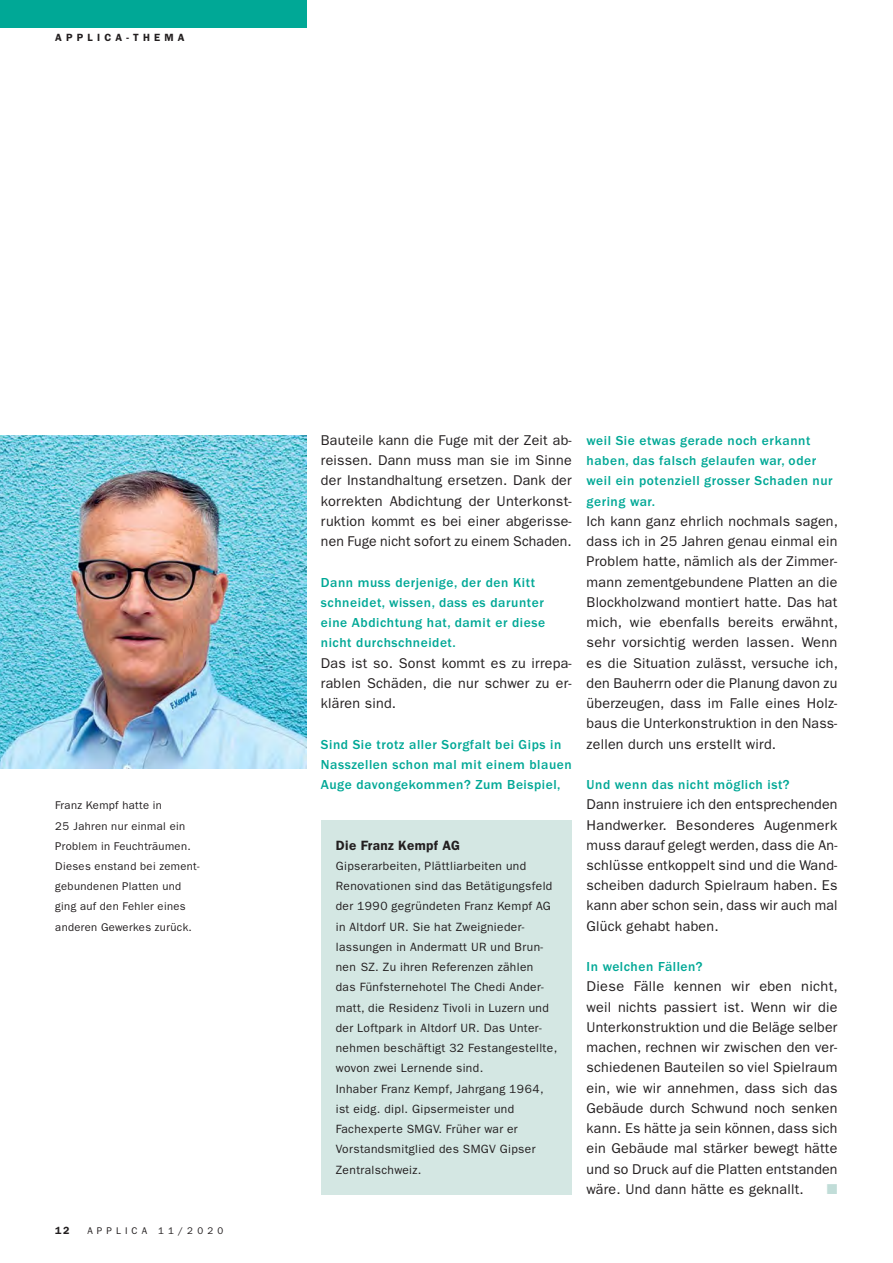
<style>
.page{position:relative;width:893px;height:1263px;background:#fff}
.page>*{position:absolute;margin:0;border:0;box-sizing:border-box;transform-origin:0 0}
.t1{font:14.25px/20.2px "ITC Franklin Gothic Std";letter-spacing:.015em;color:#231f20;text-align:justify}
.t2{font:14.25px "Zapf Dingbats Std";color:#c1ddd8}
.t3{font:500 13.5px/20.2px "ITC Franklin Gothic Std";letter-spacing:.04em;color:#00a896}
.t4{font:600 13.5px "ITC Franklin Gothic Std";letter-spacing:.03em;color:#231f20}
.t5{font:12px/20.2px "ITC Franklin Gothic Std";letter-spacing:.03em;color:#231f20}
.t6{font:11.25px/20.2px "ITC Franklin Gothic Std";letter-spacing:.03em;color:#231f20}
.t7{font:600 10.5px "ITC Franklin Gothic Std";letter-spacing:.4em;color:#231f20}
.t8{font:9.75px "ITC Franklin Gothic Std";letter-spacing:.42em;color:#231f20}
</style>
<div class="page">
<div style="left:0;top:0;width:306px;height:28px;background:#00a896"></div>
<div style="left:321px;top:821px;width:251px;height:374px;background:#d4e7e3"></div>
<img style="left:0;top:436px;width:306px;height:333px">
<p class="t7" style="left:55px;top:34px;width:131px">APPLICA-THEMA</p>
<p class="t6" style="left:55px;top:796px;width:146px">Franz Kempf hatte in<br>25 Jahren nur einmal ein<br>Problem in Feuchträumen.<br>Dieses enstand bei zement&shy;gebundenen Platten und ging auf den Fehler eines anderen Gewerkes zurück.</p>
<p class="t7" style="left:55px;top:1227px;width:16px">12</p>
<p class="t8" style="left:87px;top:1227px;width:138px">APPLICA 11/2020</p>
<p class="t1" style="left:321px;top:431px;width:252px">Bauteile kann die Fuge mit der Zeit ab&shy;reissen. Dann muss man sie im Sinne der Instandhaltung ersetzen. Dank der korrekten Abdichtung der Unterkonst&shy;ruktion kommt es bei einer abgerisse&shy;nen Fuge nicht sofort zu einem Schaden.</p>
<p class="t3" style="left:321px;top:573px;width:226px">Dann muss derjenige, der den Kitt schneidet, wissen, dass es darunter eine Abdichtung hat, damit er diese nicht durchschneidet.</p>
<p class="t1" style="left:321px;top:654px;width:252px">Das ist so. Sonst kommt es zu irrepa&shy;rablen Schäden, die nur schwer zu er&shy;klären sind.</p>
<p class="t3" style="left:321px;top:735px;width:252px">Sind Sie trotz aller Sorgfalt bei Gips in<br>Nasszellen schon mal mit einem blauen<br>Auge davongekommen? Zum Beispiel,</p>
<p class="t4" style="left:336px;top:840px;width:126px">Die Franz Kempf AG</p>
<p class="t5" style="left:336px;top:857px;width:223px">Gipserarbeiten, Plättliarbeiten und Renovationen sind das Betätigungsfeld der 1990 gegründeten Franz Kempf AG in Altdorf UR. Sie hat Zweignieder&shy;lassungen in Andermatt UR und Brun&shy;nen SZ. Zu ihren Referenzen zählen<br>das Fünfsternehotel The Chedi Ander&shy;matt, die Residenz Tivoli in Luzern und der Loftpark in Altdorf UR. Das Unter&shy;nehmen beschäftigt 32 Festangestellte, wovon zwei Lernende sind.<br>Inhaber Franz Kempf, Jahrgang 1964, ist eidg. dipl. Gipsermeister und Fachexperte SMGV. Früher war er Vorstandsmitglied des SMGV Gipser Zentralschweiz.</p>
<p class="t3" style="left:587px;top:431px;width:248px">weil Sie etwas gerade noch erkannt haben, das falsch gelaufen war, oder weil ein potenziell grosser Schaden nur gering war.</p>
<p class="t1" style="left:587px;top:512px;width:253px">Ich kann ganz ehrlich nochmals sagen, dass ich in 25 Jahren genau einmal ein Problem hatte, nämlich als der Zimmer&shy;mann zementgebundene Platten an die Blockholzwand montiert hatte. Das hat mich, wie ebenfalls bereits erwähnt, sehr vorsichtig werden lassen. Wenn es die Situation zulässt, versuche ich, den Bauherrn oder die Planung davon zu überzeugen, dass im Falle eines Holz&shy;baus die Unterkonstruktion in den Nass&shy;zellen durch uns erstellt wird.</p>
<p class="t3" style="left:587px;top:775px;width:205px">Und wenn das nicht möglich ist?</p>
<p class="t1" style="left:587px;top:795px;width:252px">Dann instruiere ich den entsprechenden Handwerker. Besonderes Augenmerk muss darauf gelegt werden, dass die An&shy;schlüsse entkoppelt sind und die Wand&shy;scheiben dadurch Spielraum haben. Es kann aber schon sein, dass wir auch mal Glück gehabt haben.</p>
<p class="t3" style="left:587px;top:957px;width:118px">In welchen Fällen?</p>
<p class="t1" style="left:587px;top:977px;width:253px">Diese Fälle kennen wir eben nicht, weil nichts passiert ist. Wenn wir die Unterkonstruktion und die Beläge selber machen, rechnen wir zwischen den ver&shy;schiedenen Bauteilen so viel Spielraum ein, wie wir annehmen, dass sich das Gebäude durch Schwund noch senken kann. Es hätte ja sein können, dass sich ein Gebäude mal stärker bewegt hätte und so Druck auf die Platten entstanden wäre. Und dann hätte es geknallt.</p>
<p class="t2" style="left:827px;top:1181px;width:12px">■</p>
</div>
